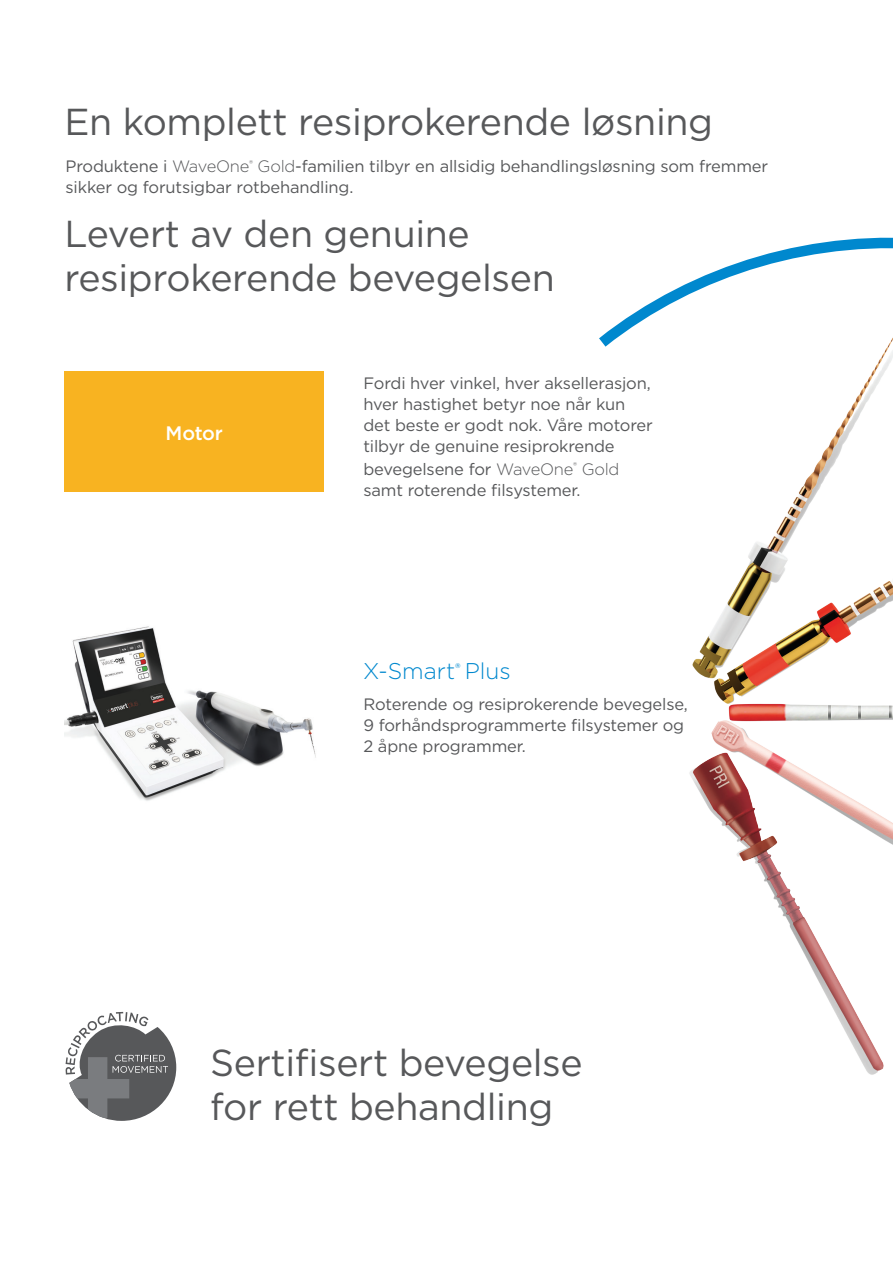
<style>
.page{position:relative;width:893px;height:1263px;background:#fff}
.page>*{position:absolute;margin:0;border:0;box-sizing:border-box;transform-origin:0 0}
.heads{font:37.5px/43.5px "Gotham";letter-spacing:-.01em;color:#57585a}
.t1{font:300 22.8px "Gotham";color:#0088ce}
.t2{font:500 19.5px "Gotham";letter-spacing:-.015em;color:#fff}
.copy{font:16.5px/21px "Gotham";letter-spacing:-.01em;color:#57585a}
.headlines{font:16.5px/21px "Gotham";letter-spacing:-.01em;color:#57585a}
.s1{font-weight:300}
</style>
<div class="page">
<img style="left:611px;top:237px;width:282px;height:838px">
<div style="left:64px;top:372px;width:260px;height:120px;background:#f8b321"></div>
<img style="left:65px;top:626px;width:251px;height:175px">
<svg style="left:66px;top:1012px;width:110px;height:109px"></svg>
<svg style="left:599px;top:329px;width:20px;height:54px"></svg>
<p class="heads" style="left:64px;top:100px;width:650px">En komplett resiprokerende løsning</p>
<p class="copy" style="left:66px;top:155px;width:704px">Produktene i <span class="s1">WaveOne</span><sup>®</sup> <span class="s1">Gold</span>-familien tilbyr en allsidig behandlingsløsning som fremmer sikker og forutsigbar rotbehandling.</p>
<p class="heads" style="left:64px;top:211px;width:492px">Levert av den genuine resiprokerende bevegelsen</p>
<p class="t2" style="left:166px;top:420px;width:59px">Motor</p>
<p class="copy" style="left:363px;top:372px;width:291px">Fordi hver vinkel, hver aksellerasjon, hver hastighet betyr noe når kun det beste er godt nok. Våre motorer tilbyr de genuine resiprokrende</p>
<p class="copy" style="left:363px;top:458px;width:258px">bevegelsene for <span class="s1">WaveOne</span><sup>®</sup> <span class="s1">Gold </span>samt roterende filsystemer.</p>
<p class="t1" style="left:363px;top:656px;width:149px">X-Smart<sup>®</sup> Plus</p>
<p class="headlines" style="left:363px;top:694px;width:326px">Roterende og resiprokerende bevegelse,<br>9 forhåndsprogrammerte filsystemer og<br>2 åpne programmer.</p>
<p class="heads" style="left:210px;top:1040px;width:374px">Sertifisert bevegelse for rett behandling</p>
</div>
